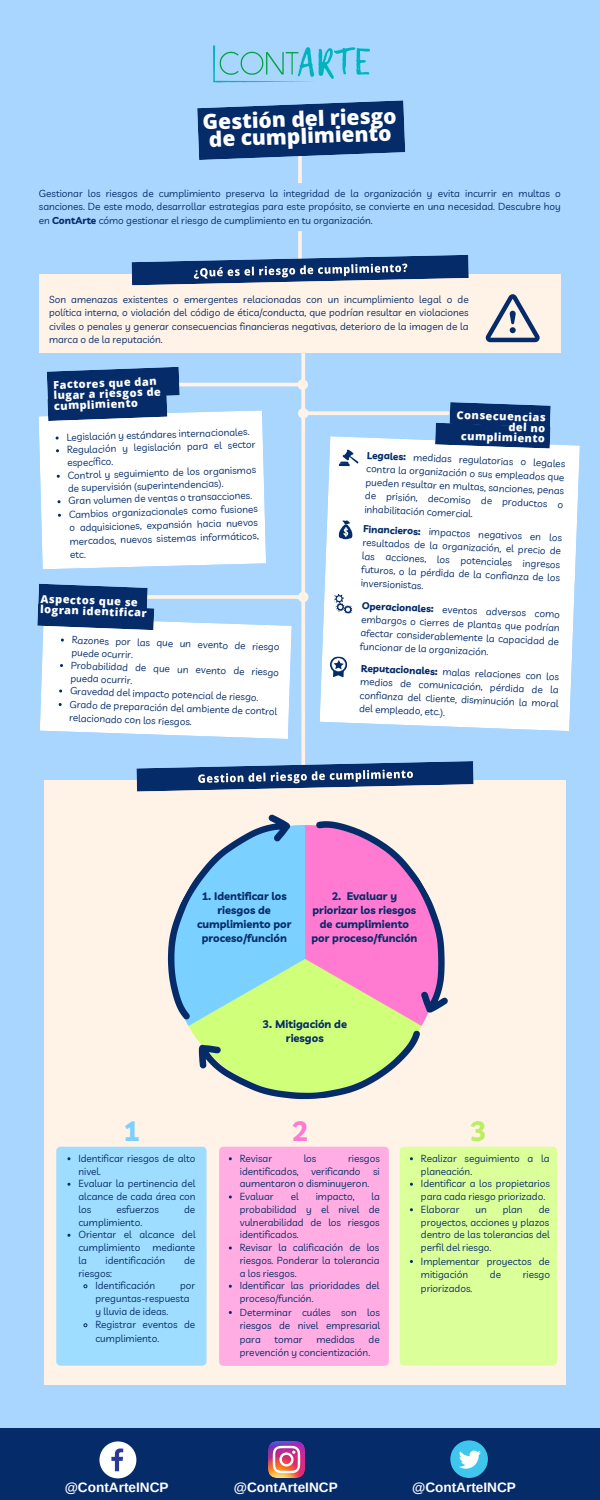
<style>
.page{position:relative;width:600px;height:1500px;background:#a9d6ff}
.page>*{position:absolute;margin:0;border:0;box-sizing:border-box;transform-origin:0 0}
.t1{font:700 28px "Livvic";color:#7ad0ff}
.t2{font:700 28px "Livvic";color:#ff7ad0}
.t3{font:700 28px "Livvic";color:#bcef5f}
.t4{font:800 20.9px/17.3px "Open Sans";color:#fff}
.t5{font:700 13.6px "Arimo";color:#fff}
.t6{font:700 11px/14.2px "Livvic";color:#052c69;text-align:center}
.t7{font:800 11px/10.5px "Open Sans";color:#fff}
.t8{font:10px/12.8px "Livvic";color:#052c69;text-align:justify}
.s1{font-weight:700}
</style>
<div class="page">
<svg style="left:301px;top:353px;width:4px;height:408px;background:#f6efe8"></svg>
<hr style="left:169px;top:383px;width:130px;height:3px;background:#fff2e7">
<hr style="left:100px;top:595px;width:201px;height:4px;background:#fff2e7">
<svg style="left:308px;top:411px;width:127px;height:4px"></svg>
<svg style="left:298px;top:379px;width:10px;height:11px"></svg>
<svg style="left:298px;top:408px;width:10px;height:11px"></svg>
<div style="left:0;top:1428px;width:600px;height:72px;background:#052c69"></div>
<div style="left:39px;top:410px;width:227px;height:159px;background:#fff"></div>
<div style="left:320px;top:436px;width:260px;height:295px;background:#fff"></div>
<svg style="left:298px;top:592px;width:10px;height:10px"></svg>
<svg style="left:435px;top:402px;width:116px;height:47px;background:#254a81"></svg>
<img style="left:214px;top:45px;width:156px;height:38px">
<hr style="left:298px;top:155px;width:4px;height:28px;background:#fff2e7">
<svg style="left:197px;top:100px;width:208px;height:60px;background:#1d457f"></svg>
<hr style="left:298px;top:231px;width:4px;height:29px;background:#f4eee9">
<div style="left:39px;top:274px;width:522px;height:79px;background:#fff2e7"></div>
<svg style="left:132px;top:255px;width:337px;height:30px"></svg>
<img style="left:193px;top:259px;width:216px;height:21px">
<svg style="left:486px;top:294px;width:54px;height:48px"></svg>
<svg style="left:47px;top:367px;width:133px;height:54px;background:#20457d"></svg>
<svg style="left:338px;top:449px;width:21px;height:18px"></svg>
<svg style="left:338px;top:520px;width:15px;height:20px"></svg>
<svg style="left:334px;top:594px;width:19px;height:20px"></svg>
<svg style="left:330px;top:656px;width:17px;height:22px"></svg>
<div style="left:44px;top:780px;width:522px;height:605px;background:#fff2e7"></div>
<svg style="left:136px;top:761px;width:338px;height:31px"></svg>
<img style="left:197px;top:766px;width:218px;height:20px">
<img style="left:186px;top:825px;width:241px;height:216px">
<svg style="left:167px;top:814px;width:128px;height:207px;fill:#7ad0ff"></svg>
<svg style="left:315px;top:821px;width:133px;height:195px;fill:#ff7ad0"></svg>
<svg style="left:198px;top:1030px;width:225px;height:69px"></svg>
<div style="left:56px;top:1147px;width:151px;height:219px;background:#9eddff;border-radius:4px"></div>
<svg style="left:37px;top:584px;width:255px;height:155px"></svg>
<svg style="left:56px;top:436px;width:3px;height:4px"></svg>
<svg style="left:57px;top:500px;width:4px;height:3px"></svg>
<svg style="left:83px;top:1284px;width:5px;height:5px"></svg>
<svg style="left:83px;top:1323px;width:5px;height:5px"></svg>
<div style="left:219px;top:1147px;width:170px;height:219px;background:#ffade2;border-radius:4px"></div>
<div style="left:400px;top:1147px;width:157px;height:219px;background:#dbff99;border-radius:4px"></div>
<svg style="left:99px;top:1441px;width:37px;height:37px"></svg>
<div style="left:450px;top:1440px;width:38px;height:38px;background:#3fc6ee;border-radius:50%"></div>
<svg style="left:459px;top:1451px;width:22px;height:18px"></svg>
<img style="left:269px;top:1442px;width:36px;height:36px">
<p class="t4" style="left:202px;top:113px;width:196px;rotate:-2deg">Gestión del riesgo de cumplimiento</p>
<p class="t8" style="left:39px;top:186px;width:524px;line-height:13.5px">Gestionar los riesgos de cumplimiento preserva la integridad de la organización y evita incurrir en multas o sanciones. De este modo, desarrollar estrategias para este propósito, se convierte en una necesidad. Descubre hoy en <span class="s1">ContArte</span> cómo gestionar el riesgo de cumplimiento en tu organización.</p>
<p class="t8" style="left:49px;top:292px;width:421px;line-height:13.5px">Son amenazas existentes o emergentes relacionadas con un incumplimiento legal o de política interna, o violación del código de ética/conducta, que podrían resultar en violaciones civiles o penales y generar consecuencias financieras negativas, deterioro de la imagen de la marca o de la reputación.</p>
<p class="t7" style="left:53px;top:379px;width:109px;rotate:-2deg">Factores que dan lugar a riesgos de cumplimiento</p>
<p class="t8" style="left:66px;top:431px;width:184px;rotate:-2deg">Legislación y estándares internacionales.</p>
<p class="t8" style="left:67px;top:444px;width:190px;line-height:12.5px;rotate:-2deg">Regulación y legislación para el sector específico.</p>
<p class="t8" style="left:67px;top:469px;width:190px;rotate:-2deg">Control y seguimiento de los organismos de supervisión (superintendencias).</p>
<p class="t8" style="left:68px;top:495px;width:185px;rotate:-2deg">Gran volumen de ventas o transacciones.</p>
<p class="t8" style="left:68px;top:508px;width:191px;line-height:13.4px;rotate:-2deg">Cambios organizacionales como fusiones o adquisiciones, expansión hacia nuevos mercados, nuevos sistemas informáticos, etc.</p>
<p class="t7" style="left:41px;top:593px;width:108px;rotate:2deg">Aspectos que se logran identificar</p>
<p class="t8" style="left:72px;top:633px;width:209px;rotate:2deg">Razones por las que un evento de riesgo puede ocurrir.</p>
<p class="t8" style="left:71px;top:659px;width:210px;rotate:2deg">Probabilidad de que un evento de riesgo pueda ocurrir.</p>
<p class="t8" style="left:70px;top:684px;width:190px;rotate:2deg">Gravedad del impacto potencial de riesgo.</p>
<p class="t8" style="left:70px;top:697px;width:209px;line-height:13.5px;rotate:2deg">Grado de preparación del ambiente de control relacionado con los riesgos.</p>
<p class="t7" style="left:457px;top:409px;width:91px;text-align:right;rotate:2deg">Consecuencias del no cumplimiento</p>
<p class="t8" style="left:367px;top:447px;width:201px;line-height:13.7px;rotate:3deg"><span class="s1">Legales:</span> medidas regulatorias o legales contra la organización o sus empleados que pueden resultar en multas, sanciones, penas de prisión, decomiso de productos o inhabilitación comercial.</p>
<p class="t8" style="left:364px;top:521px;width:201px;line-height:13.7px;rotate:3deg"><span class="s1">Financieros:</span> impactos negativos en los resultados de la organización, el precio de las acciones, los potenciales ingresos futuros, o la pérdida de la confianza de los inversionistas.</p>
<p class="t8" style="left:362px;top:598px;width:200px;line-height:13.7px;rotate:3deg"><span class="s1">Operacionales:</span> eventos adversos como embargos o cierres de plantas que podrían afectar considerablemente la capacidad de funcionar de la organización.</p>
<p class="t8" style="left:361px;top:660px;width:201px;line-height:13.8px;rotate:3deg"><span class="s1">Reputacionales:</span> malas relaciones con los medios de comunicación, pérdida de la confianza del cliente, disminución la moral del empleado, etc.).</p>
<p class="t6" style="left:197px;top:888px;width:96px">1. Identificar los riesgos de cumplimiento por proceso/función</p>
<p class="t6" style="left:311px;top:888px;width:107px">2. Evaluar y priorizar los riesgos de cumplimiento por proceso/función</p>
<p class="t6" style="left:263px;top:1017px;width:86px">3. Mitigación de riesgos</p>
<p class="t1" style="left:123px;top:1112px;width:18px">1</p>
<p class="t2" style="left:292px;top:1112px;width:18px">2</p>
<p class="t3" style="left:470px;top:1112px;width:18px">3</p>
<p class="t8" style="left:78px;top:1152px;width:119px">Identificar riesgos de alto nivel.</p>
<p class="t8" style="left:78px;top:1177px;width:119px">Evaluar la pertinencia del alcance de cada área con los</p>
<p class="t8" style="left:116px;top:1203px;width:44px">esfuerzos</p>
<p class="t8" style="left:184px;top:1203px;width:13px">de</p>
<p class="t8" style="left:78px;top:1215px;width:65px">cumplimiento.</p>
<p class="t8" style="left:78px;top:1228px;width:119px">Orientar el alcance del cumplimiento mediante la</p>
<p class="t8" style="left:106px;top:1254px;width:61px">identificación</p>
<p class="t8" style="left:184px;top:1254px;width:13px">de</p>
<p class="t8" style="left:78px;top:1266px;width:35px">riesgos:</p>
<p class="t8" style="left:95px;top:1279px;width:61px">Identificación</p>
<p class="t8" style="left:95px;top:1279px;width:101px;text-align:left;text-indent:85px">por preguntas-respuesta y lluvia de ideas.</p>
<p class="t8" style="left:95px;top:1318px;width:101px;line-height:13.5px">Registrar eventos de cumplimiento.</p>
<p class="t8" style="left:240px;top:1152px;width:34px">Revisar</p>
<p class="t8" style="left:304px;top:1152px;width:14px">los</p>
<p class="t8" style="left:240px;top:1152px;width:142px;text-indent:108px">riesgos identificados, verificando si aumentaron o disminuyeron.</p>
<p class="t8" style="left:240px;top:1190px;width:35px">Evaluar</p>
<p class="t8" style="left:291px;top:1190px;width:9px">el</p>
<p class="t8" style="left:316px;top:1190px;width:40px">impacto,</p>
<p class="t8" style="left:240px;top:1190px;width:142px;text-indent:132px">la probabilidad y el nivel de vulnerabilidad de los riesgos identificados.</p>
<p class="t8" style="left:240px;top:1241px;width:141px">Revisar la calificación de los riesgos. Ponderar la tolerancia a los riesgos.</p>
<p class="t8" style="left:240px;top:1279px;width:141px">Identificar las prioridades del proceso/función.</p>
<p class="t8" style="left:240px;top:1305px;width:142px;line-height:13.5px">Determinar cuáles son los riesgos de nivel empresarial para</p>
<p class="t8" style="left:240px;top:1332px;width:141px;line-height:13.5px;text-indent:129px">de prevención y concientización.</p>
<p class="t8" style="left:275px;top:1332px;width:29px">tomar</p>
<p class="t8" style="left:316px;top:1332px;width:40px">medidas</p>
<p class="t8" style="left:421px;top:1152px;width:130px">Realizar seguimiento a la planeación.</p>
<p class="t8" style="left:421px;top:1177px;width:131px">Identificar a los propietarios para cada riesgo priorizado.</p>
<p class="t8" style="left:421px;top:1203px;width:40px">Elaborar</p>
<p class="t8" style="left:475px;top:1203px;width:13px">un</p>
<p class="t8" style="left:503px;top:1203px;width:21px">plan</p>
<p class="t8" style="left:421px;top:1203px;width:131px;text-indent:118px">de proyectos, acciones y plazos dentro de las tolerancias del perfil del riesgo.</p>
<p class="t8" style="left:421px;top:1254px;width:130px;line-height:13.5px">Implementar proyectos de mitigación</p>
<p class="t8" style="left:490px;top:1268px;width:13px">de</p>
<p class="t8" style="left:523px;top:1268px;width:29px">riesgo</p>
<p class="t8" style="left:421px;top:1281px;width:53px">priorizados.</p>
<p class="t5" style="left:65px;top:1480px;width:105px">@ContArteINCP</p>
<p class="t5" style="left:234px;top:1480px;width:105px">@ContArteINCP</p>
<p class="t5" style="left:412px;top:1480px;width:105px">@ContArteINCP</p>
</div>
